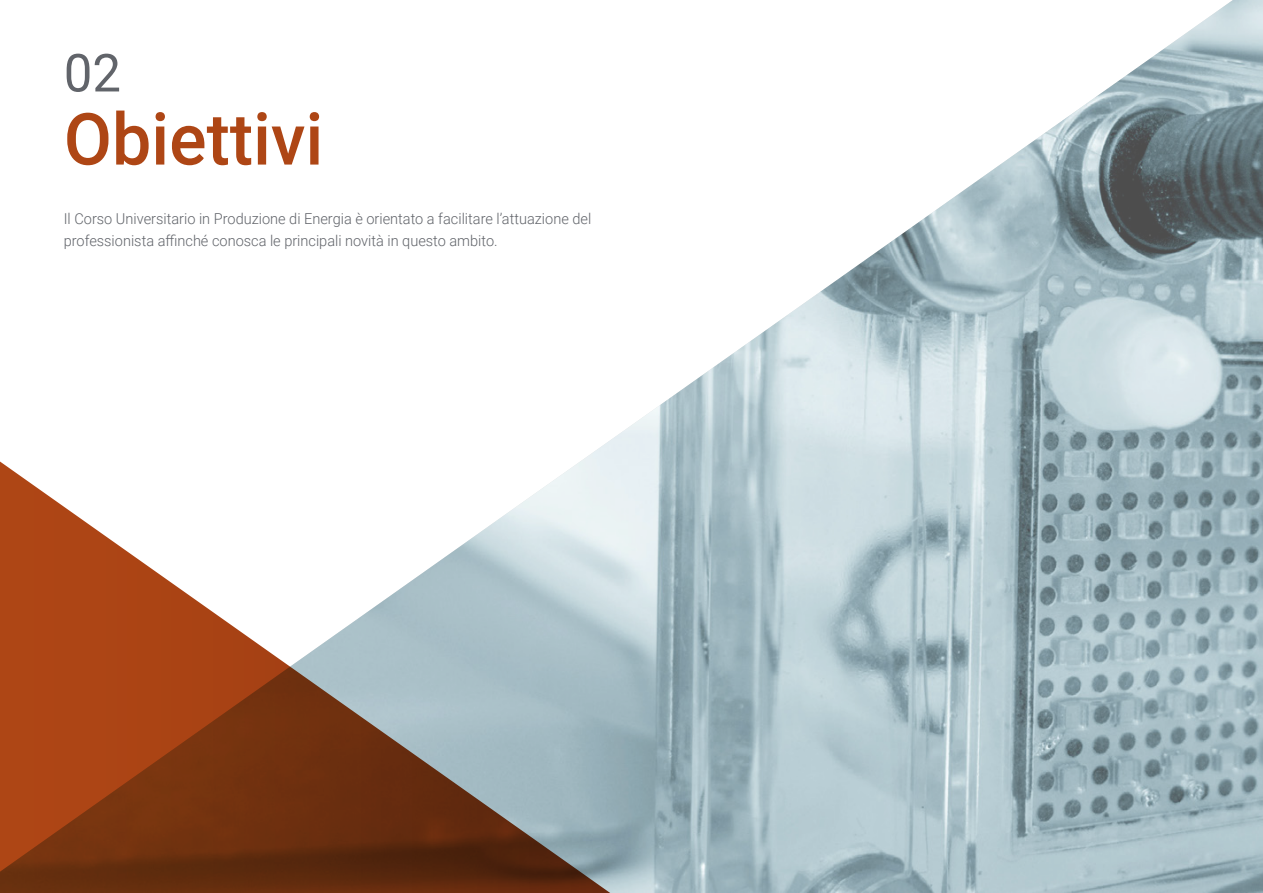
<style>
.page{position:relative;width:1263px;height:893px;background:#fff}
.page>*{position:absolute;margin:0;border:0;box-sizing:border-box;transform-origin:0 0}
.t1{font:500 72px "Roboto";color:#ae4615}
.t2{font:52.5px "Roboto";color:#61646a}
.t3{font:300 15px/22.5px "Roboto";color:#61646a}
</style>
<div class="page">
<img style="left:602px;top:0;width:661px;height:893px">
<svg style="left:0;top:446px;width:640px;height:447px"></svg>
<h2 class="t2" style="left:64px;top:36px;width:59px">02</h2>
<h1 class="t1" style="left:64px;top:89px;width:261px">Obiettivi</h1>
<p class="t3" style="left:64px;top:207px;width:529px">Il Corso Universitario in Produzione di Energia è orientato a facilitare l’attuazione del professionista affinché conosca le principali novità in questo ambito.</p>
</div>
